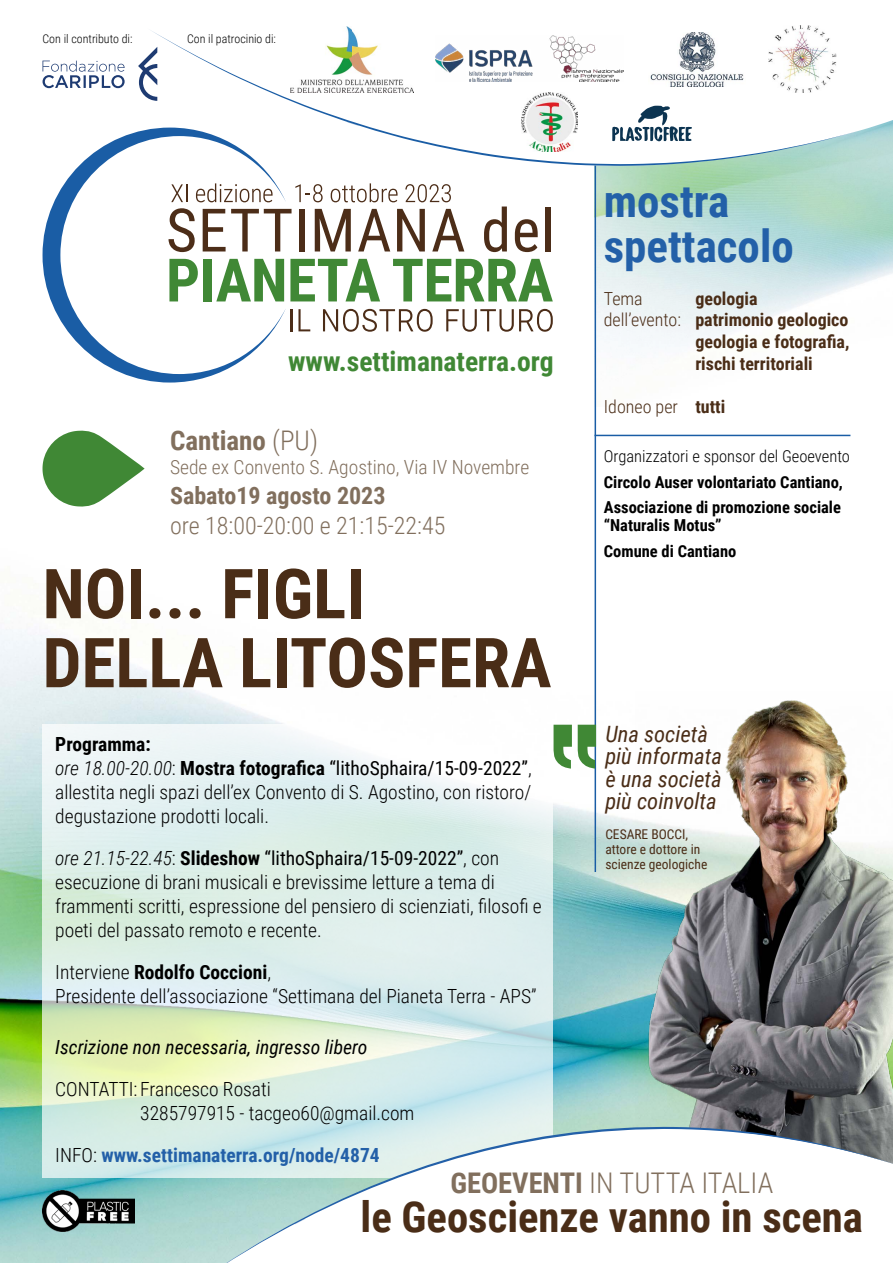
<style>
.page{position:relative;width:893px;height:1263px;background:#fff}
.page>*{position:absolute;margin:0;border:0;box-sizing:border-box;transform-origin:0 0}
.t1{font:700 69px "Roboto Condensed";color:#4a2d17}
.t2{font:700 45px "Roboto Condensed";color:#2360a8}
.t3{font:700 42.75px "Roboto Condensed";color:#4a2d17}
.t4{font:300 28.5px "Roboto Condensed";color:#816f5d}
.t5{font:700 27.6px "Roboto Condensed";color:#408835}
.t6{font:700 27px "Roboto Condensed";color:#816f5d}
.t7{font:300 24px "Roboto Condensed";color:#816f5d}
.t8{font:700 24px "Roboto Condensed";color:#816f5d}
.t9{font:italic 22.5px "Roboto Condensed";color:#4a2d17}
.t10{font:300 19.5px/24px "Roboto Condensed";color:#000;text-align:justify}
.t11{font:19.5px "Roboto Condensed";color:#000}
.t12{font:300 19.5px "Roboto Condensed";color:#816f5d}
.t13{font:italic 19.5px "Roboto Condensed";color:#000}
.t14{font:700 19.5px "Roboto Condensed";color:#2360a8}
.t15{font:700 19.5px "Roboto Condensed";color:#000}
.t16{font:700 18px "Roboto Condensed";color:#4a2d17}
.t17{font:300 18px "Roboto Condensed";color:#4a2d17}
.t18{font:700 16.5px/18px "Roboto Condensed";color:#000}
.t19{font:300 16.5px "Roboto Condensed";color:#000}
.t20{font:13.5px "Roboto Condensed";color:#4a2d17}
.t21{font:300 12px "Roboto Condensed";color:#000}
.s1{font-weight:300}
.s2{font-style:italic}
.s3{font-weight:700}
.s4{font-weight:400}
.s5{font-weight:300;font-style:italic}
.s6{font-weight:300;color:#000}
</style>
<div class="page">
<img style="left:0;top:463px;width:635px;height:800px">
<svg style="left:43px;top:725px;width:510px;height:453px;background:#deefe7"></svg>
<img style="left:635px;top:700px;width:258px;height:427px">
<hr style="left:595px;top:153px;width:1px;height:719px;background:#1a5da5">
<hr style="left:595px;top:435px;width:255px;height:1px;background:#1a5da5">
<svg style="left:43px;top:430px;width:102px;height:77px"></svg>
<svg style="left:554px;top:725px;width:42px;height:44px"></svg>
<img style="left:43px;top:1191px;width:92px;height:41px">
<svg style="left:346px;top:26px;width:547px;height:140px"></svg>
<svg style="left:152px;top:29px;width:707px;height:137px"></svg>
<svg style="left:207px;top:1127px;width:686px;height:136px"></svg>
<svg style="left:286px;top:209px;width:6px;height:5px"></svg>
<div style="left:299px;top:209px;width:5px;height:42px;background:#4c2d18"></div>
<svg style="left:315px;top:209px;width:36px;height:42px"></svg>
<svg style="left:358px;top:209px;width:32px;height:42px"></svg>
<svg style="left:397px;top:209px;width:28px;height:42px"></svg>
<svg style="left:432px;top:209px;width:32px;height:42px"></svg>
<svg style="left:484px;top:206px;width:23px;height:46px"></svg>
<svg style="left:515px;top:219px;width:23px;height:33px"></svg>
<div style="left:545px;top:206px;width:5px;height:45px;background:#4c2d18"></div>
<svg style="left:290px;top:259px;width:90px;height:42px"></svg>
<svg style="left:393px;top:259px;width:160px;height:42px"></svg>
<hr style="left:290px;top:309px;width:3px;height:22px;background:#4c2d18">
<svg style="left:298px;top:309px;width:12px;height:22px"></svg>
<svg style="left:323px;top:309px;width:110px;height:23px"></svg>
<svg style="left:446px;top:309px;width:107px;height:23px"></svg>
<svg style="left:43px;top:128px;width:243px;height:255px"></svg>
<svg style="left:171px;top:184px;width:16px;height:18px"></svg>
<svg style="left:196px;top:183px;width:77px;height:19px"></svg>
<svg style="left:295px;top:184px;width:28px;height:18px"></svg>
<svg style="left:331px;top:183px;width:67px;height:19px"></svg>
<svg style="left:405px;top:184px;width:46px;height:18px"></svg>
<svg style="left:43px;top:47px;width:114px;height:54px"></svg>
<img style="left:649px;top:32px;width:97px;height:55px">
<img style="left:768px;top:25px;width:69px;height:68px">
<img style="left:522px;top:93px;width:56px;height:59px">
<img style="left:291px;top:27px;width:123px;height:65px">
<img style="left:435px;top:35px;width:189px;height:46px">
<svg style="left:611px;top:106px;width:82px;height:39px"></svg>
<p class="t21" style="left:43px;top:30px;width:91px">Con il contributo di:</p>
<p class="t21" style="left:187px;top:30px;width:90px">Con il patrocinio di:</p>
<p class="t5" style="left:288px;top:342px;width:267px">www.settimanaterra.org</p>
<p class="t6" style="left:170px;top:422px;width:149px">Cantiano <span class="s1">(PU)</span></p>
<p class="t12" style="left:170px;top:454px;width:361px">Sede ex Convento S. Agostino, Via IV Novembre</p>
<p class="t8" style="left:170px;top:479px;width:217px">Sabato19 agosto 2023</p>
<p class="t7" style="left:170px;top:509px;width:277px">ore 18:00-20:00 e 21:15-22:45</p>
<p class="t1" style="left:43px;top:545px;width:324px">NOI... FIGLI</p>
<p class="t1" style="left:43px;top:614px;width:510px">DELLA LITOSFERA</p>
<p class="t15" style="left:55px;top:731px;width:97px">Programma:</p>
<p class="t10" style="left:55px;top:756px;width:478px"><span class="s2">ore 18.00-20.00</span>: <span class="s3">Mostra fotografica</span> <span class="s4">“lithoSphaira/15-09-2022”</span>, allestita negli spazi dell’ex Convento di S. Agostino, con ristoro/ degustazione prodotti locali.</p>
<p class="t11" style="left:55px;top:845px;width:445px"><span class="s5">ore 21.15-22.45</span><span class="s1">:</span> <span class="s3">Slideshow</span> “lithoSphaira/15-09-2022”<span class="s1">, con</span></p>
<p class="t10" style="left:55px;top:870px;width:488px;text-align:left">esecuzione di brani musicali e brevissime letture a tema di frammenti scritti, espressione del pensiero di scienziati, filosofi e poeti del passato remoto e recente.</p>
<p class="t15" style="left:55px;top:959px;width:217px"><span class="s1">Interviene</span> Rodolfo Coccioni<span class="s1">,</span></p>
<p class="t10" style="left:55px;top:984px;width:483px">Presidente dell’associazione “Settimana del Pianeta Terra - APS”</p>
<p class="t13" style="left:55px;top:1034px;width:314px">Iscrizione non necessaria, ingresso libero</p>
<p class="t10" style="left:55px;top:1077px;width:217px">CONTATTI: Francesco Rosati</p>
<p class="t10" style="left:140px;top:1101px;width:276px">3285797915 - tacgeo60@gmail.com</p>
<p class="t14" style="left:55px;top:1142px;width:326px"><span class="s6">INFO:</span> www.settimanaterra.org/node/4874</p>
<p class="t2" style="left:604px;top:169px;width:127px">mostra</p>
<p class="t2" style="left:604px;top:214px;width:191px">spettacolo</p>
<p class="t17" style="left:604px;top:286px;width:40px">Tema</p>
<p class="t16" style="left:695px;top:286px;width:64px">geologia</p>
<p class="t16" style="left:604px;top:307px;width:246px"><span class="s1">dell’evento:</span> patrimonio geologico</p>
<p class="t16" style="left:695px;top:329px;width:156px">geologia e fotografia,</p>
<p class="t16" style="left:695px;top:351px;width:119px">rischi territoriali</p>
<p class="t17" style="left:604px;top:394px;width:123px">Idoneo per <span class="s3">tutti</span></p>
<p class="t19" style="left:604px;top:445px;width:248px">Organizzatori e sponsor del Geoevento</p>
<p class="t18" style="left:604px;top:472px;width:241px">Circolo Auser volontariato Cantiano,</p>
<p class="t18" style="left:604px;top:498px;width:239px">Associazione di promozione sociale “Naturalis Motus”</p>
<p class="t18" style="left:604px;top:541px;width:134px">Comune di Cantiano</p>
<p class="t9" style="left:605px;top:718px;width:104px">Una società</p>
<p class="t9" style="left:605px;top:740px;width:118px">più informata</p>
<p class="t9" style="left:605px;top:763px;width:118px">è una società</p>
<p class="t9" style="left:605px;top:785px;width:113px">più coinvolta</p>
<p class="t20" style="left:605px;top:825px;width:84px">CESARE BOCCI,</p>
<p class="t20" style="left:605px;top:840px;width:97px">attore e dottore in</p>
<p class="t20" style="left:605px;top:855px;width:104px">scienze geologiche</p>
<h3 class="t4" style="left:450px;top:1163px;width:324px"><span class="s3">GEOEVENTI</span> IN TUTTA ITALIA</h3>
<h3 class="t3" style="left:361px;top:1186px;width:504px">le Geoscienze vanno in scena</h3>
</div>
